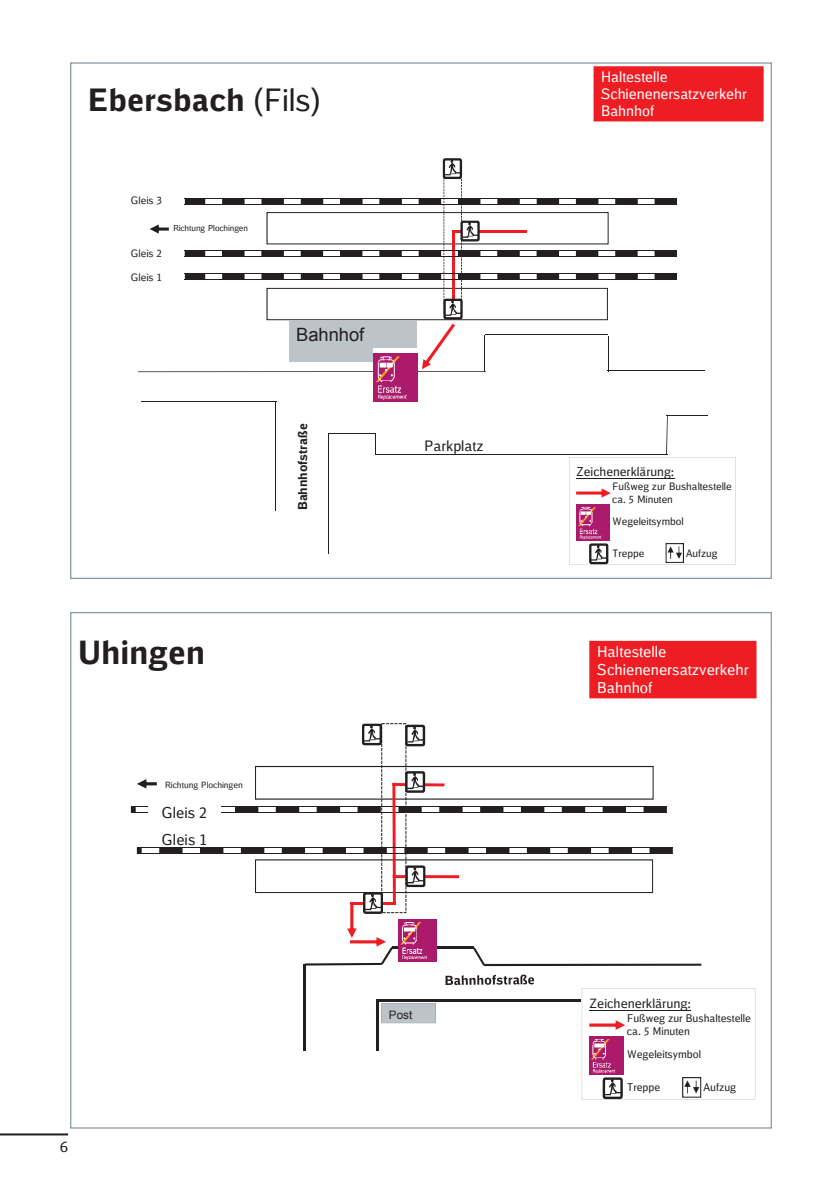
<style>
.page{position:relative;width:840px;height:1191px;background:#fff}
.page>*{position:absolute;margin:0;border:0;box-sizing:border-box;transform-origin:0 0}
.t1{font:700 31.8px "DB Office";color:#231f20}
.t2{font:700 30.6px "DB Office";color:#231f20}
.t3{font:18.4px "Arial";letter-spacing:-.005em;color:#231f20}
.t4{font:14.8px/17.8px "DB Office";color:#fff}
.t5{font:14.8px/26.8px "DB Office";letter-spacing:.005em;color:#231f20}
.t6{font:14.4px/17.2px "DB Office";color:#fff}
.t7{font:14.4px "DB Office";color:#231f20}
.t8{font:14px "DB Sans";color:#231f20}
.t9{font:12.8px "DB Office";color:#231f20}
.t10{font:12.2px "DB Office";color:#231f20}
.t11{font:700 12.2px "DB Office";color:#231f20}
.t12{font:11.8px "Arial";color:#231f20}
.t13{font:10.6px/12.8px "DB Office";color:#231f20}
.t14{font:10.2px/12.2px "DB Office";color:#231f20}
.t15{font:8.6px "DB Office";letter-spacing:-.005em;color:#231f20}
.t16{font:8.2px "DB Office";letter-spacing:-.005em;color:#231f20}
.s1{font-weight:400}
</style>
<div class="page">
<hr style="left:0;top:1133px;width:68px;height:2px;background:#231f20">
<div style="left:643px;top:806px;width:23px;height:6px;background:#231f20"></div>
<div style="left:235px;top:806px;width:23px;height:6px;background:#231f20"></div>
<svg style="left:131px;top:807px;width:5px;height:5px"></svg>
<hr style="left:131px;top:812px;width:535px;height:1px;background:#231f20">
<hr style="left:131px;top:806px;width:535px;height:1px;background:#231f20">
<div style="left:589px;top:641px;width:167px;height:57px;background:#ee1d23"></div>
<hr style="left:303px;top:964px;width:2px;height:86px;background:#231f20">
<hr style="left:484px;top:963px;width:217px;height:3px;background:#231f20">
<hr style="left:377px;top:999px;width:326px;height:2px;background:#231f20">
<svg style="left:137px;top:779px;width:20px;height:9px"></svg>
<svg style="left:255px;top:723px;width:398px;height:242px"></svg>
<img style="left:398px;top:920px;width:38px;height:41px">
<svg style="left:445px;top:974px;width:88px;height:11px"></svg>
<svg style="left:381px;top:1003px;width:54px;height:20px"></svg>
<hr style="left:376px;top:999px;width:2px;height:51px;background:#231f20">
<div style="left:148px;top:799px;width:72px;height:53px;background:#fff"></div>
<svg style="left:581px;top:988px;width:173px;height:111px"></svg>
<div style="left:649px;top:848px;width:23px;height:5px;background:#231f20"></div>
<div style="left:608px;top:848px;width:23px;height:5px;background:#231f20"></div>
<div style="left:567px;top:848px;width:23px;height:5px;background:#231f20"></div>
<div style="left:526px;top:848px;width:24px;height:5px;background:#231f20"></div>
<div style="left:485px;top:848px;width:24px;height:5px;background:#231f20"></div>
<div style="left:445px;top:848px;width:23px;height:5px;background:#231f20"></div>
<div style="left:404px;top:848px;width:23px;height:5px;background:#231f20"></div>
<div style="left:363px;top:848px;width:23px;height:5px;background:#231f20"></div>
<div style="left:322px;top:848px;width:24px;height:5px;background:#231f20"></div>
<div style="left:281px;top:848px;width:24px;height:5px;background:#231f20"></div>
<div style="left:241px;top:848px;width:23px;height:5px;background:#231f20"></div>
<div style="left:200px;top:848px;width:23px;height:5px;background:#231f20"></div>
<div style="left:159px;top:848px;width:23px;height:5px;background:#231f20"></div>
<svg style="left:137px;top:848px;width:5px;height:5px"></svg>
<hr style="left:137px;top:853px;width:535px;height:1px;background:#231f20">
<hr style="left:137px;top:847px;width:535px;height:1px;background:#231f20">
<div style="left:593px;top:66px;width:170px;height:55px;background:#ee1d23"></div>
<hr style="left:375px;top:454px;width:292px;height:1px;background:#231f20">
<hr style="left:484px;top:335px;width:1px;height:37px;background:#231f20">
<hr style="left:138px;top:371px;width:347px;height:1px;background:#231f20">
<hr style="left:607px;top:336px;width:1px;height:36px;background:#231f20">
<svg style="left:150px;top:224px;width:19px;height:10px"></svg>
<img style="left:373px;top:369px;width:44px;height:33px">
<hr style="left:607px;top:370px;width:97px;height:1px;background:#231f20">
<svg style="left:266px;top:158px;width:342px;height:211px"></svg>
<hr style="left:327px;top:433px;width:1px;height:121px;background:#231f20">
<hr style="left:328px;top:433px;width:47px;height:1px;background:#231f20">
<hr style="left:274px;top:402px;width:1px;height:108px;background:#231f20">
<hr style="left:141px;top:401px;width:136px;height:1px;background:#231f20">
<svg style="left:569px;top:415px;width:166px;height:149px"></svg>
<div style="left:654px;top:199px;width:22px;height:5px;background:#231f20"></div>
<div style="left:615px;top:199px;width:22px;height:5px;background:#231f20"></div>
<div style="left:575px;top:199px;width:23px;height:5px;background:#231f20"></div>
<div style="left:536px;top:199px;width:22px;height:5px;background:#231f20"></div>
<div style="left:497px;top:199px;width:22px;height:5px;background:#231f20"></div>
<div style="left:458px;top:199px;width:22px;height:5px;background:#231f20"></div>
<div style="left:418px;top:199px;width:23px;height:5px;background:#231f20"></div>
<div style="left:379px;top:199px;width:22px;height:5px;background:#231f20"></div>
<div style="left:340px;top:199px;width:22px;height:5px;background:#231f20"></div>
<div style="left:300px;top:199px;width:23px;height:5px;background:#231f20"></div>
<div style="left:261px;top:199px;width:23px;height:5px;background:#231f20"></div>
<div style="left:222px;top:199px;width:22px;height:5px;background:#231f20"></div>
<div style="left:185px;top:199px;width:20px;height:5px;background:#231f20"></div>
<hr style="left:185px;top:204px;width:491px;height:1px;background:#231f20">
<hr style="left:185px;top:198px;width:491px;height:1px;background:#231f20">
<div style="left:654px;top:251px;width:22px;height:5px;background:#231f20"></div>
<div style="left:615px;top:251px;width:22px;height:5px;background:#231f20"></div>
<div style="left:575px;top:251px;width:23px;height:5px;background:#231f20"></div>
<div style="left:536px;top:251px;width:22px;height:5px;background:#231f20"></div>
<div style="left:497px;top:251px;width:22px;height:5px;background:#231f20"></div>
<div style="left:457px;top:251px;width:23px;height:5px;background:#231f20"></div>
<div style="left:418px;top:251px;width:23px;height:5px;background:#231f20"></div>
<div style="left:379px;top:251px;width:22px;height:5px;background:#231f20"></div>
<div style="left:340px;top:251px;width:22px;height:5px;background:#231f20"></div>
<div style="left:300px;top:251px;width:23px;height:5px;background:#231f20"></div>
<div style="left:261px;top:251px;width:23px;height:5px;background:#231f20"></div>
<div style="left:222px;top:251px;width:22px;height:5px;background:#231f20"></div>
<div style="left:185px;top:251px;width:20px;height:5px;background:#231f20"></div>
<hr style="left:185px;top:256px;width:491px;height:1px;background:#231f20">
<hr style="left:185px;top:250px;width:491px;height:1px;background:#231f20">
<div style="left:654px;top:274px;width:22px;height:5px;background:#231f20"></div>
<div style="left:615px;top:274px;width:22px;height:5px;background:#231f20"></div>
<div style="left:575px;top:274px;width:23px;height:5px;background:#231f20"></div>
<div style="left:536px;top:274px;width:22px;height:5px;background:#231f20"></div>
<div style="left:497px;top:274px;width:22px;height:5px;background:#231f20"></div>
<div style="left:458px;top:274px;width:22px;height:5px;background:#231f20"></div>
<div style="left:418px;top:274px;width:23px;height:5px;background:#231f20"></div>
<div style="left:379px;top:274px;width:22px;height:5px;background:#231f20"></div>
<div style="left:340px;top:274px;width:22px;height:5px;background:#231f20"></div>
<div style="left:300px;top:274px;width:23px;height:5px;background:#231f20"></div>
<div style="left:261px;top:274px;width:23px;height:5px;background:#231f20"></div>
<div style="left:222px;top:274px;width:22px;height:5px;background:#231f20"></div>
<div style="left:185px;top:274px;width:20px;height:5px;background:#231f20"></div>
<hr style="left:185px;top:279px;width:491px;height:1px;background:#231f20">
<hr style="left:185px;top:273px;width:491px;height:1px;background:#231f20">
<h2 class="t2" style="left:88px;top:80px;width:234px">Ebersbach <span class="s1">(Fils)</span></h2>
<p class="t14" style="left:130px;top:194px;width:33px">Gleis 3</p>
<p class="t14" style="left:130px;top:247px;width:33px">Gleis 2</p>
<p class="t14" style="left:130px;top:271px;width:33px">Gleis 1</p>
<p class="t16" style="left:173px;top:223px;width:76px">Richtung Plochingen</p>
<h3 class="t3" style="left:296px;top:323px;width:70px">Bahnhof</h3>
<p class="t11" style="left:295px;top:510px;width:88px;rotate:-90deg">Bahnhofstraße</p>
<h3 class="t7" style="left:423px;top:437px;width:61px">Parkplatz</h3>
<h3 class="t6" style="left:600px;top:68px;width:147px">Haltestelle<br>Schienenersatzverkehr<br>Bahnhof</h3>
<p class="t10" style="left:576px;top:464px;width:99px">Zeichenerklärung:</p>
<p class="t14" style="left:612px;top:480px;width:121px">Fußweg zur Bushaltestelle ca. 5 Minuten</p>
<p class="t14" style="left:612px;top:515px;width:73px">Wegeleitsymbol</p>
<p class="t14" style="left:612px;top:546px;width:34px">Treppe</p>
<p class="t14" style="left:685px;top:546px;width:33px">Aufzug</p>
<h1 class="t1" style="left:78px;top:632px;width:129px">Uhingen</h1>
<h3 class="t4" style="left:596px;top:642px;width:153px">Haltestelle<br>Schienenersatzverkehr<br>Bahnhof</h3>
<p class="t15" style="left:165px;top:779px;width:79px">Richtung Plochingen</p>
<h3 class="t5" style="left:161px;top:799px;width:48px">Gleis 2<br>Gleis 1</h3>
<h3 class="t8" style="left:60px;top:1138px;width:10px">6</h3>
<p class="t12" style="left:389px;top:1006px;width:25px">Post</p>
<p class="t9" style="left:589px;top:995px;width:103px">Zeichenerklärung:</p>
<p class="t13" style="left:626px;top:1012px;width:126px">Fußweg zur Bushaltestelle ca. 5 Minuten</p>
<p class="t13" style="left:626px;top:1047px;width:76px">Wegeleitsymbol</p>
<p class="t13" style="left:626px;top:1080px;width:35px">Treppe</p>
<p class="t13" style="left:702px;top:1080px;width:34px">Aufzug</p>
</div>
